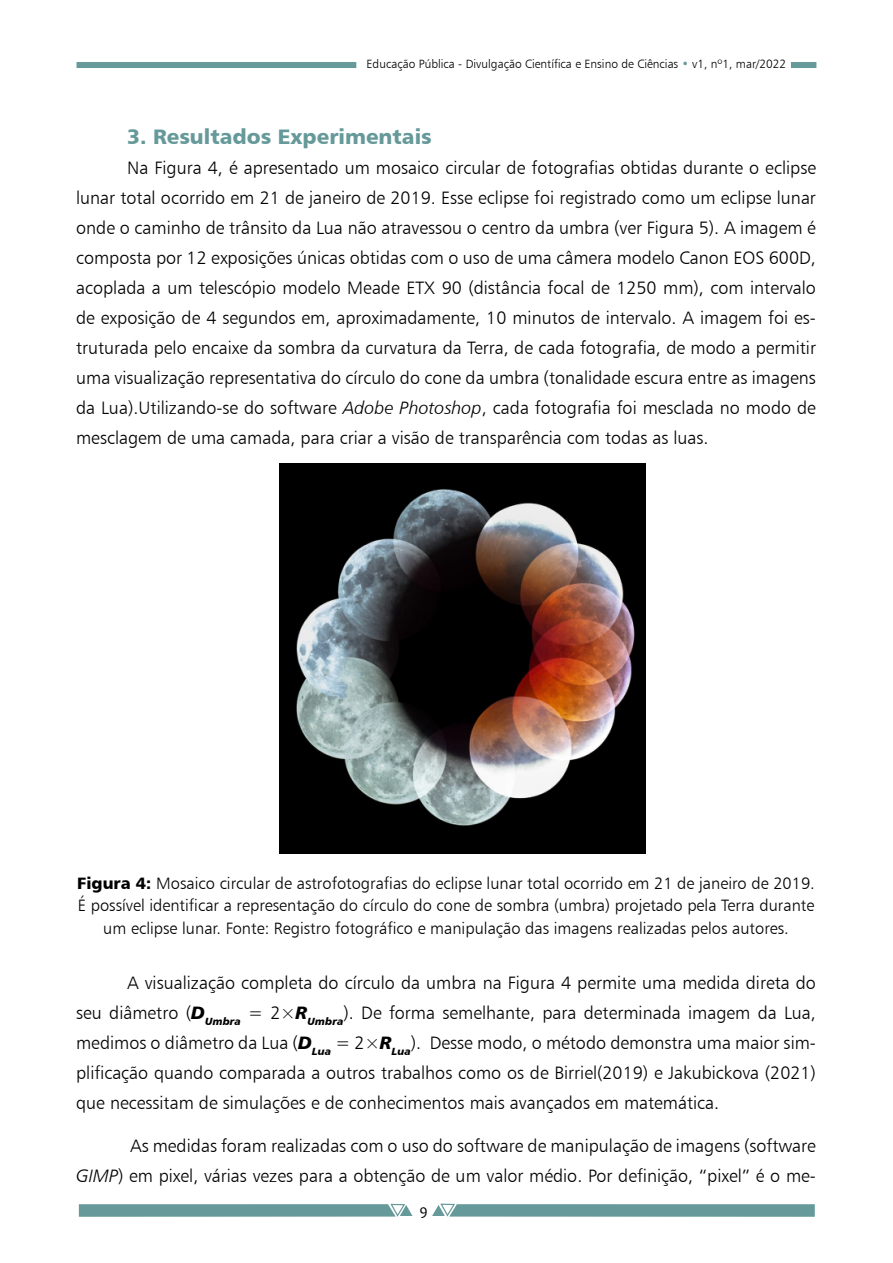
<style>
.page{position:relative;width:893px;height:1263px;background:#fff}
.page>*{position:absolute;margin:0;border:0;box-sizing:border-box;transform-origin:0 0}
.t1{font:21px "Humanist 777 BT Black B";color:#699}
.t2{font:18px/30px "Humanist 777 BT Light B";color:#000;text-align:justify}
.t3{font:16.5px/22.5px "Humanist 777 BT Light B";color:#000;text-align:center}
.t4{font:15px "Candara";color:#000}
.t5{font:12px "Humanist 777 BT Light B";color:#000}
.s1{color:#699}
.s2{font-family:"Humanist 777 BT Light Italic B"}
.s3{font-family:"Humanist 777 BT Black B"}
.s4{font-family:"Humanist 777 BT Black Italic B"}
</style>
<div class="page">
<div style="left:791px;top:62px;width:25px;height:6px;background:#699"></div>
<div style="left:77px;top:62px;width:279px;height:6px;background:#699"></div>
<svg style="left:432px;top:1203px;width:383px;height:14px;background:#7aa6a6"></svg>
<svg style="left:79px;top:1203px;width:333px;height:14px;background:#7ba7a7"></svg>
<img style="left:280px;top:463px;width:365px;height:390px">
<p class="t5" style="left:367px;top:56px;width:421px">Educação Pública - Divulgação Científica e Ensino de Ciências <span class="s1">•</span> v1, nº1, mar/2022</p>
<p class="t1" style="left:127px;top:123px;width:306px">3. Resultados Experimentais</p>
<p class="t2" style="left:76px;top:152px;width:741px;text-indent:51px">Na Figura 4, é apresentado um mosaico circular de fotografias obtidas durante o eclipse lunar total ocorrido em 21 de janeiro de 2019. Esse eclipse foi registrado como um eclipse lunar onde o caminho de trânsito da Lua não atravessou o centro da umbra (ver Figura 5). A imagem é composta por 12 exposições únicas obtidas com o uso de uma câmera modelo Canon EOS 600D, acoplada a um telescópio modelo Meade ETX 90 (distância focal de 1250 mm), com intervalo de exposição de 4 segundos em, aproximadamente, 10 minutos de intervalo. A imagem foi es&shy;truturada pelo encaixe da sombra da curvatura da Terra, de cada fotografia, de modo a permitir uma visualização representativa do círculo do cone da umbra (tonalidade escura entre as imagens da Lua).Utilizando-se do software <span class="s2">Adobe Photoshop</span>, cada fotografia foi mesclada no modo de mesclagem de uma camada, para criar a visão de transparência com todas as luas.</p>
<p class="t3" style="left:77px;top:871px;width:739px"><span class="s3">Figura 4:</span> Mosaico circular de astrofotografias do eclipse lunar total ocorrido em 21 de janeiro de 2019.<br>É possível identificar a representação do círculo do cone de sombra (umbra) projetado pela Terra durante um eclipse lunar. Fonte: Registro fotográfico e manipulação das imagens realizadas pelos autores.</p>
<p class="t2" style="left:76px;top:967px;width:741px;text-indent:51px">A visualização completa do círculo da umbra na Figura 4 permite uma medida direta do seu diâmetro (<span class="s4">D</span><sub>Umbra</sub> = 2×<span class="s4">R</span><sub>Umbra</sub>). De forma semelhante, para determinada imagem da Lua, medimos o diâmetro da Lua (<span class="s4">D</span><sub>Lua</sub> = 2×<span class="s4">R</span><sub>Lua</sub>). Desse modo, o método demonstra uma maior sim&shy;plificação quando comparada a outros trabalhos como os de Birriel(2019) e Jakubickova (2021) que necessitam de simulações e de conhecimentos mais avançados em matemática.</p>
<p class="t2" style="left:76px;top:1130px;width:741px;text-align:right">As medidas foram realizadas com o uso do software de manipulação de imagens (software<br><span class="s2">GIMP</span>) em pixel, várias vezes para a obtenção de um valor médio. Por definição, “pixel” é o me-</p>
<p class="t4" style="left:420px;top:1200px;width:10px">9</p>
</div>
